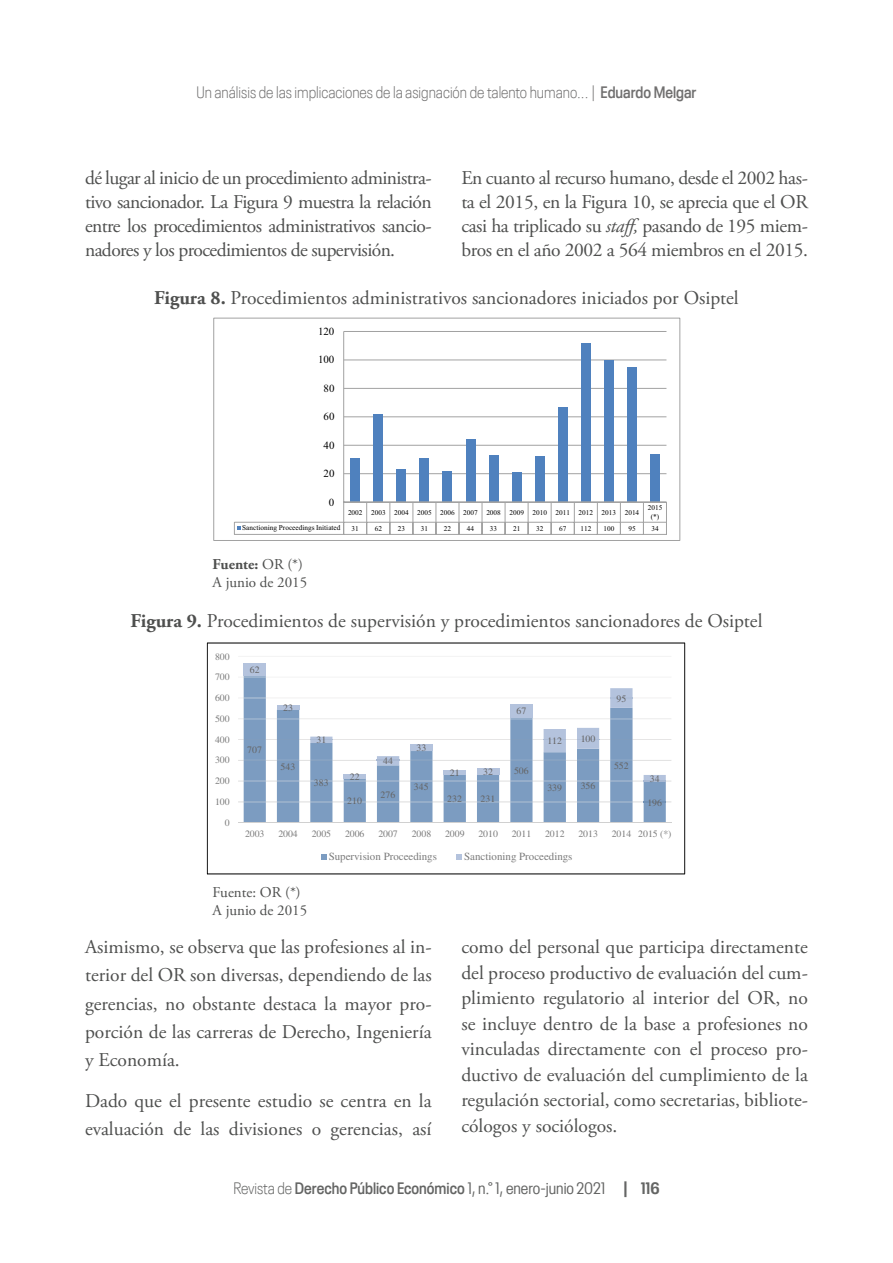
<style>
.page{position:relative;width:893px;height:1263px;background:#fff}
.page>*{position:absolute;margin:0;border:0;box-sizing:border-box;transform-origin:0 0}
.contenido{font:19.5px/25.5px "Adobe Garamond Pro";color:#4e4f4e;text-align:justify}
.figuras{font:19.5px "Adobe Garamond Pro";color:#4e4f4e}
.t1{font:300 condensed 16.5px "Neue Plak";color:#706f6f}
.t2{font:600 condensed 16.5px "Neue Plak";color:#646564}
.descripcion_de_figur{font:15px "Adobe Garamond Pro";color:#4e4f4e}
.descripcion_de_figur-2{font:700 15px "Adobe Garamond Pro";color:#4e4f4e}
.t3{font:10.95px "Times";color:#7b7b7b}
.t4{font:10.95px "Times New Roman";letter-spacing:.005em;color:#000}
.t5{font:9.75px "Times";letter-spacing:-.005em;color:#7b7b7b}
.t6{font:9.75px "Times";letter-spacing:.005em;color:#646363}
.t7{font:7.35px/8.4px "Times New Roman";color:#000;text-align:center}
.s1{font-weight:600}
.s2{font-style:italic}
.s3{font-weight:700}
.s4{font-weight:400}
.s5{font-weight:300}
</style>
<div class="page">
<hr style="left:344px;top:331px;width:322px;height:1px;background:#a2a2a2">
<hr style="left:344px;top:360px;width:322px;height:1px;background:#a2a2a2">
<hr style="left:344px;top:388px;width:322px;height:1px;background:#a2a2a2">
<hr style="left:344px;top:416px;width:322px;height:1px;background:#a2a2a2">
<hr style="left:344px;top:445px;width:322px;height:1px;background:#a2a2a2">
<hr style="left:344px;top:473px;width:322px;height:1px;background:#a2a2a2">
<div style="left:650px;top:454px;width:10px;height:48px;background:#4f81be"></div>
<div style="left:627px;top:367px;width:9px;height:135px;background:#4f81be"></div>
<div style="left:604px;top:360px;width:9px;height:142px;background:#4f81be"></div>
<div style="left:581px;top:343px;width:9px;height:159px;background:#4f81be"></div>
<div style="left:558px;top:407px;width:9px;height:95px;background:#4f81be"></div>
<div style="left:535px;top:457px;width:9px;height:45px;background:#4f81be"></div>
<div style="left:512px;top:472px;width:9px;height:30px;background:#4f81be"></div>
<div style="left:489px;top:455px;width:9px;height:47px;background:#4f81be"></div>
<div style="left:466px;top:440px;width:9px;height:62px;background:#4f81be"></div>
<div style="left:443px;top:471px;width:9px;height:31px;background:#4f81be"></div>
<div style="left:420px;top:458px;width:9px;height:44px;background:#4f81be"></div>
<div style="left:397px;top:469px;width:9px;height:33px;background:#4f81be"></div>
<div style="left:374px;top:414px;width:9px;height:88px;background:#4f81be"></div>
<div style="left:351px;top:458px;width:9px;height:44px;background:#4f81be"></div>
<hr style="left:343px;top:331px;width:1px;height:171px;background:#a2a2a2">
<hr style="left:344px;top:502px;width:322px;height:1px;background:#a2a2a2">
<svg style="left:666px;top:502px;width:1px;height:32px"></svg>
<svg style="left:643px;top:503px;width:1px;height:31px"></svg>
<svg style="left:620px;top:503px;width:1px;height:31px"></svg>
<svg style="left:597px;top:503px;width:1px;height:31px"></svg>
<svg style="left:574px;top:503px;width:1px;height:31px"></svg>
<svg style="left:551px;top:503px;width:1px;height:31px"></svg>
<svg style="left:528px;top:503px;width:1px;height:31px"></svg>
<svg style="left:505px;top:503px;width:1px;height:31px"></svg>
<svg style="left:482px;top:503px;width:1px;height:31px"></svg>
<svg style="left:459px;top:503px;width:1px;height:31px"></svg>
<svg style="left:436px;top:503px;width:1px;height:31px"></svg>
<svg style="left:413px;top:503px;width:1px;height:31px"></svg>
<svg style="left:390px;top:503px;width:1px;height:31px"></svg>
<svg style="left:366px;top:503px;width:1px;height:31px"></svg>
<svg style="left:343px;top:502px;width:1px;height:32px"></svg>
<hr style="left:234px;top:534px;width:432px;height:1px;background:#a2a2a2">
<hr style="left:234px;top:522px;width:432px;height:1px;background:#a2a2a2">
<svg style="left:234px;top:522px;width:7px;height:12px"></svg>
<div style="left:213px;top:318px;width:467px;height:223px;border:1px solid #a2a2a2"></div>
<svg style="left:207px;top:643px;width:478px;height:231px"></svg>
<p class="t1" style="left:196px;top:80px;width:502px">Un análisis de las implicaciones de la asignación de talento humano... | <span class="s1">Eduardo Melgar</span></p>
<p class="contenido" style="left:85px;top:167px;width:348px;line-height:24px">dé lugar al inicio de un procedimiento administra&shy;tivo sancionador. La Figura 9 muestra la relación entre los procedimientos administrativos sancio&shy;nadores y los procedimientos de supervisión.</p>
<p class="contenido" style="left:461px;top:167px;width:348px;line-height:24px">En cuanto al recurso humano, desde el 2002 has&shy;ta el 2015, en la Figura 10, se aprecia que el OR casi ha triplicado su <span class="s2">staff,</span> pasando de 195 miem&shy;bros en el año 2002 a 564 miembros en el 2015.</p>
<p class="contenido" style="left:154px;top:286px;width:586px"><span class="s3">Figura 8.</span> Procedimientos administrativos sancionadores iniciados por Osiptel</p>
<p class="t4" style="left:318px;top:327px;width:18px">120</p>
<p class="t4" style="left:318px;top:356px;width:18px">100</p>
<p class="t4" style="left:323px;top:384px;width:13px">80</p>
<p class="t4" style="left:323px;top:413px;width:13px">60</p>
<p class="t4" style="left:323px;top:441px;width:13px">40</p>
<p class="t4" style="left:323px;top:470px;width:13px">20</p>
<p class="t4" style="left:329px;top:498px;width:7px">0</p>
<p class="t7" style="left:348px;top:509px;width:293px">2002 2003 2004 2005 2006 2007 2008 2009 2010 2011 2012 2013 2014</p>
<p class="t7" style="left:648px;top:504px;width:16px">2015 (*)</p>
<p class="t7" style="left:242px;top:524px;width:100px">Sanctioning Proceedings Initiated</p>
<p class="t7" style="left:352px;top:525px;width:9px">31</p>
<p class="t7" style="left:375px;top:525px;width:9px">62</p>
<p class="t7" style="left:398px;top:525px;width:9px">23</p>
<p class="t7" style="left:421px;top:525px;width:9px">31</p>
<p class="t7" style="left:444px;top:525px;width:9px">22</p>
<p class="t7" style="left:467px;top:525px;width:9px">44</p>
<p class="t7" style="left:490px;top:525px;width:9px">33</p>
<p class="t7" style="left:513px;top:525px;width:9px">21</p>
<p class="t7" style="left:536px;top:525px;width:9px">32</p>
<p class="t7" style="left:559px;top:525px;width:9px">67</p>
<p class="t7" style="left:580px;top:525px;width:12px">112</p>
<p class="t7" style="left:603px;top:525px;width:12px">100</p>
<p class="t7" style="left:628px;top:525px;width:9px">95</p>
<p class="t7" style="left:651px;top:525px;width:9px">34</p>
<p class="descripcion_de_figur-2" style="left:213px;top:555px;width:92px">Fuente: <span class="s4">OR (*)</span></p>
<p class="descripcion_de_figur" style="left:213px;top:573px;width:96px">A junio de 2015</p>
<p class="figuras" style="left:130px;top:609px;width:633px"><span class="s3">Figura 9.</span> Procedimientos de supervisión y procedimientos sancionadores de Osiptel</p>
<p class="t5" style="left:215px;top:651px;width:16px">800</p>
<p class="t5" style="left:215px;top:671px;width:16px">700</p>
<p class="t5" style="left:215px;top:692px;width:16px">600</p>
<p class="t5" style="left:215px;top:713px;width:16px">500</p>
<p class="t5" style="left:215px;top:734px;width:16px">400</p>
<p class="t5" style="left:215px;top:755px;width:16px">300</p>
<p class="t5" style="left:215px;top:775px;width:16px">200</p>
<p class="t5" style="left:215px;top:796px;width:16px">100</p>
<p class="t5" style="left:225px;top:817px;width:6px">0</p>
<p class="t6" style="left:250px;top:664px;width:11px">62</p>
<p class="t6" style="left:247px;top:744px;width:16px">707</p>
<p class="t6" style="left:283px;top:702px;width:11px">23</p>
<p class="t6" style="left:281px;top:761px;width:16px">543</p>
<p class="t6" style="left:316px;top:735px;width:11px">31</p>
<p class="t6" style="left:314px;top:778px;width:16px">383</p>
<p class="t6" style="left:350px;top:771px;width:11px">22</p>
<p class="t6" style="left:347px;top:796px;width:16px">210</p>
<p class="t6" style="left:383px;top:755px;width:11px">44</p>
<p class="t6" style="left:381px;top:789px;width:16px">276</p>
<p class="t6" style="left:416px;top:742px;width:11px">33</p>
<p class="t6" style="left:414px;top:782px;width:16px">345</p>
<p class="t6" style="left:450px;top:767px;width:11px">21</p>
<p class="t6" style="left:483px;top:766px;width:11px">32</p>
<p class="t6" style="left:447px;top:793px;width:16px">232</p>
<p class="t6" style="left:481px;top:793px;width:16px">231</p>
<p class="t6" style="left:516px;top:705px;width:11px">67</p>
<p class="t6" style="left:514px;top:765px;width:16px">506</p>
<p class="t6" style="left:547px;top:735px;width:16px">112</p>
<p class="t6" style="left:581px;top:733px;width:16px">100</p>
<p class="t6" style="left:547px;top:782px;width:16px">339</p>
<p class="t6" style="left:581px;top:780px;width:16px">356</p>
<p class="t6" style="left:616px;top:693px;width:11px">95</p>
<p class="t6" style="left:614px;top:760px;width:16px">552</p>
<p class="t6" style="left:650px;top:773px;width:11px">34</p>
<p class="t6" style="left:647px;top:797px;width:16px">196</p>
<p class="t5" style="left:245px;top:829px;width:21px">2003</p>
<p class="t5" style="left:278px;top:829px;width:21px">2004</p>
<p class="t5" style="left:312px;top:829px;width:21px">2005</p>
<p class="t5" style="left:345px;top:829px;width:21px">2006</p>
<p class="t5" style="left:378px;top:829px;width:21px">2007</p>
<p class="t5" style="left:412px;top:829px;width:21px">2008</p>
<p class="t5" style="left:445px;top:829px;width:21px">2009</p>
<p class="t5" style="left:478px;top:829px;width:21px">2010</p>
<p class="t5" style="left:512px;top:829px;width:21px">2011</p>
<p class="t5" style="left:545px;top:829px;width:21px">2012</p>
<p class="t5" style="left:578px;top:829px;width:21px">2013</p>
<p class="t5" style="left:612px;top:829px;width:61px">2014 2015 (*)</p>
<p class="t3" style="left:329px;top:851px;width:110px">Supervision Proceedings</p>
<p class="t3" style="left:464px;top:851px;width:110px">Sanctioning Proceedings</p>
<p class="descripcion_de_figur" style="left:213px;top:883px;width:90px">Fuente: OR (*)</p>
<p class="descripcion_de_figur" style="left:213px;top:901px;width:96px">A junio de 2015</p>
<p class="contenido" style="left:85px;top:934px;width:348px;line-height:28.2px">Asimismo, se observa que las profesiones al in&shy;terior del OR son diversas, dependiendo de las gerencias, no obstante destaca la mayor pro&shy;porción de las carreras de Derecho, Ingeniería y Economía.</p>
<p class="contenido" style="left:85px;top:1087px;width:348px;line-height:28.2px">Dado que el presente estudio se centra en la evaluación de las divisiones o gerencias, así</p>
<p class="contenido" style="left:461px;top:935px;width:348px">como del personal que participa directamente del proceso productivo de evaluación del cum&shy;plimiento regulatorio al interior del OR, no se incluye dentro de la base a profesiones no vinculadas directamente con el proceso pro&shy;ductivo de evaluación del cumplimiento de la regulación sectorial, como secretarias, bibliote&shy;cólogos y sociólogos.</p>
<p class="t2" style="left:233px;top:1175px;width:428px"><span class="s5">Revista de</span> Derecho Público Económico <span class="s4">1, n.° 1, enero-junio 2021</span> <span class="s3">| 116</span></p>
</div>
